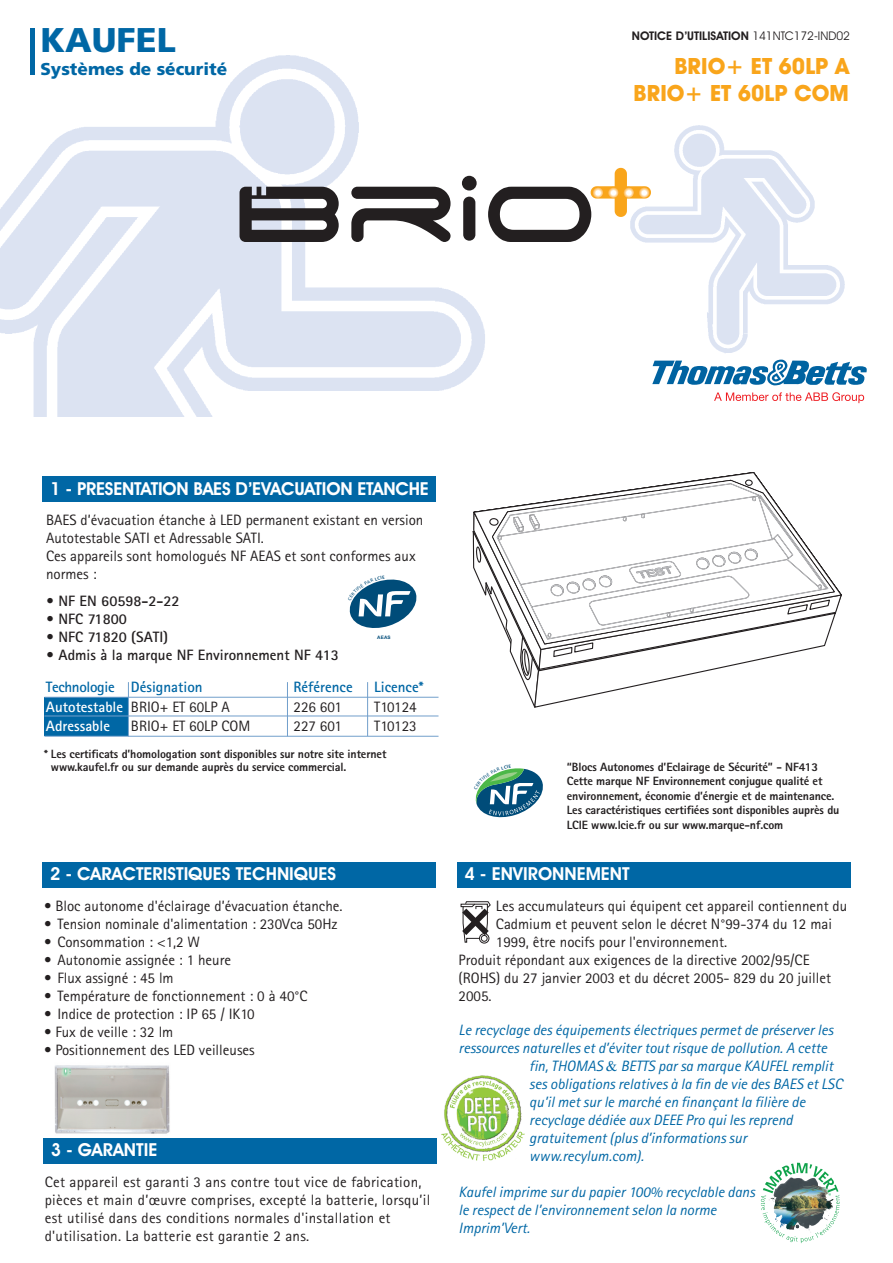
<style>
.page{position:relative;width:893px;height:1263px;background:#fff}
.page>*{position:absolute;margin:0;border:0;box-sizing:border-box;transform-origin:0 0}
.t1{font:900 34.35px "Frutiger LT Std";color:#0067a5}
.t2{font:700 22.5px/27px "Avant Garde IT Cby BT";color:#f9a51b;text-align:right}
.t3{font:600 18px "Avant Garde IT Cby BT";color:#fff}
.t4{font:900 17.1px "Frutiger LT Std";color:#0067a5}
.t5{font:15px/18px "Rotis Sans Serif";color:#231f20}
.t6{font:italic 15px/18px "Rotis Sans Serif";color:#0067a5}
.t7{font:15px/18px "Rotis Sans Serif";letter-spacing:.02em;color:#231f20}
.t8{font:700 15px "Rotis Sans Serif";color:#231f20}
.t9{font:700 15px "Rotis Sans Serif";color:#0067a5}
.t10{font:700 15px "Rotis Sans Serif";color:#fff}
.t11{font:800 12px/14.4px "Rotis Sans Serif";letter-spacing:-.01em;color:#231f20}
.t12{font:600 12px "Avant Garde IT Cby BT";color:#231f20}
.t13{font:700 4.65px "Arial";color:#004c79}
.s1{font-weight:400}
.s2{font-weight:400;color:#231f20}
.s3{font-family:"Times";font-style:normal}
</style>
<div class="page">
<img style="left:0;top:56px;width:485px;height:361px">
<img style="left:620px;top:125px;width:225px;height:235px">
<svg style="left:240px;top:168px;width:411px;height:74px"></svg>
<div style="left:43px;top:476px;width:393px;height:26px;background:#0067a5"></div>
<div style="left:44px;top:697px;width:84px;height:39px;background:#0067a5"></div>
<hr style="left:128px;top:682px;width:1px;height:54px;background:#719fcb">
<hr style="left:287px;top:682px;width:1px;height:54px;background:#719fcb">
<hr style="left:367px;top:682px;width:1px;height:54px;background:#719fcb">
<hr style="left:44px;top:697px;width:394px;height:1px;background:#719fcb">
<hr style="left:44px;top:716px;width:394px;height:1px;background:#719fcb">
<hr style="left:44px;top:736px;width:394px;height:1px;background:#719fcb">
<div style="left:43px;top:862px;width:393px;height:26px;background:#0067a5"></div>
<div style="left:43px;top:1138px;width:394px;height:26px;background:#0067a5"></div>
<div style="left:457px;top:862px;width:393px;height:26px;background:#0067a5"></div>
<svg style="left:472px;top:509px;width:370px;height:199px"></svg>
<svg style="left:493px;top:508px;width:340px;height:135px"></svg>
<svg style="left:497px;top:481px;width:336px;height:159px"></svg>
<svg style="left:460px;top:901px;width:31px;height:42px"></svg>
<img style="left:54px;top:1065px;width:116px;height:69px">
<hr style="left:31px;top:28px;width:4px;height:46px;background:#0067a5">
<svg style="left:652px;top:360px;width:215px;height:25px"></svg>
<svg style="left:714px;top:392px;width:150px;height:11px"></svg>
<img style="left:441px;top:1075px;width:84px;height:86px">
<img style="left:761px;top:1163px;width:79px;height:80px">
<svg style="left:349px;top:579px;width:68px;height:49px"></svg>
<svg style="left:475px;top:768px;width:68px;height:50px"></svg>
<h1 class="t1" style="left:40px;top:26px;width:137px">KAUFEL</h1>
<p class="t4" style="left:40px;top:62px;width:188px">Systèmes de sécurité</p>
<p class="t12" style="left:632px;top:31px;width:219px">NOTICE D’UTILISATION <span class="s1">141NTC172-IND02</span></p>
<h2 class="t2" style="left:634px;top:55px;width:217px">BRIO+ ET 60LP A<br>BRIO+ ET 60LP COM</h2>
<p class="t3" style="left:50px;top:482px;width:380px">1 - PRESENTATION BAES D’EVACUATION ETANCHE</p>
<p class="t5" style="left:46px;top:512px;width:379px">BAES d’évacuation étanche à LED permanent existant en version Autotestable SATI et Adressable SATI.<br>Ces appareils sont homologués NF AEAS et sont conformes aux normes :</p>
<p class="t8" style="left:46px;top:595px;width:135px">• NF EN 60598-2-22</p>
<p class="t8" style="left:46px;top:613px;width:82px">• NFC 71800</p>
<p class="t8" style="left:46px;top:631px;width:124px">• NFC 71820 (SATI)</p>
<p class="t8" style="left:46px;top:649px;width:294px">• Admis à la marque NF Environnement NF 413</p>
<p class="t13" style="left:377px;top:634px;width:15px">AEAS</p>
<p class="t9" style="left:46px;top:682px;width:158px">Technologie Désignation</p>
<p class="t9" style="left:294px;top:682px;width:61px">Référence</p>
<p class="t9" style="left:374px;top:682px;width:51px">Licence*</p>
<p class="t10" style="left:46px;top:701px;width:185px">Autotestable <span class="s2">BRIO+ ET 60LP A</span></p>
<p class="t5" style="left:294px;top:699px;width:50px">226 601</p>
<p class="t5" style="left:374px;top:699px;width:44px">T10124</p>
<p class="t10" style="left:46px;top:721px;width:66px">Adressable</p>
<p class="t5" style="left:131px;top:719px;width:121px">BRIO+ ET 60LP COM</p>
<p class="t5" style="left:294px;top:719px;width:50px">227 601</p>
<p class="t5" style="left:374px;top:719px;width:44px">T10123</p>
<p class="t11" style="left:51px;top:748px;width:337px;line-height:13.5px;text-indent:-7px">* Les certificats d’homologation sont disponibles sur notre site internet www.kaufel.fr ou sur demande auprès du service commercial.</p>
<p class="t3" style="left:50px;top:867px;width:288px">2 - CARACTERISTIQUES TECHNIQUES</p>
<p class="t5" style="left:44px;top:898px;width:300px">• Bloc autonome d'éclairage d’évacuation étanche.</p>
<p class="t5" style="left:44px;top:916px;width:295px">• Tension nominale d'alimentation : 230Vca 50Hz</p>
<p class="t5" style="left:44px;top:934px;width:158px">• Consommation : &lt;1,2 W</p>
<p class="t5" style="left:44px;top:952px;width:189px">• Autonomie assignée : 1 heure</p>
<p class="t5" style="left:44px;top:970px;width:131px">• Flux assigné : 45 lm</p>
<p class="t5" style="left:44px;top:988px;width:265px">• Température de fonctionnement : 0 à 40°C</p>
<p class="t5" style="left:44px;top:1006px;width:212px">• Indice de protection : IP 65 / IK10</p>
<p class="t5" style="left:44px;top:1024px;width:131px">• Fux de veille : 32 lm</p>
<p class="t5" style="left:44px;top:1042px;width:212px">• Positionnement des LED veilleuses</p>
<p class="t3" style="left:51px;top:1143px;width:108px">3 - GARANTIE</p>
<p class="t7" style="left:45px;top:1174px;width:387px">Cet appareil est garanti 3 ans contre tout vice de fabrication, pièces et main d’œuvre comprises, excepté la batterie, lorsqu’il est utilisé dans des conditions normales d'installation et d'utilisation. La batterie est garantie 2 ans.</p>
<p class="t11" style="left:567px;top:761px;width:274px">“Blocs Autonomes d’Eclairage de Sécurité” - NF413<br>Cette marque NF Environnement conjugue qualité et environnement, économie d’énergie et de maintenance.<br>Les caractéristiques certifiées sont disponibles auprès du LCIE www.lcie.fr ou sur www.marque-nf.com</p>
<p class="t3" style="left:465px;top:867px;width:167px">4 - ENVIRONNEMENT</p>
<p class="t5" style="left:496px;top:898px;width:353px">Les accumulateurs qui équipent cet appareil contiennent du</p>
<p class="t5" style="left:496px;top:916px;width:337px">Cadmium et peuvent selon le décret N°99-374 du 12 mai</p>
<p class="t5" style="left:496px;top:934px;width:233px">1999, être nocifs pour l'environnement.</p>
<p class="t5" style="left:459px;top:952px;width:352px">Produit répondant aux exigences de la directive 2002/95/CE</p>
<p class="t5" style="left:459px;top:970px;width:374px">(ROHS) du 27 janvier 2003 et du décret 2005- 829 du 20 juillet</p>
<p class="t5" style="left:459px;top:988px;width:35px">2005.</p>
<p class="t6" style="left:459px;top:1022px;width:376px">Le recyclage des équipements électriques permet de préserver les</p>
<p class="t6" style="left:459px;top:1040px;width:370px">ressources naturelles et d’éviter tout risque de pollution. A cette</p>
<p class="t6" style="left:529px;top:1058px;width:305px">fin, THOMAS <span class="s3">&amp;</span> BETTS par sa marque KAUFEL remplit</p>
<p class="t6" style="left:529px;top:1076px;width:315px">ses obligations relatives à la fin de vie des BAES et LSC</p>
<p class="t6" style="left:529px;top:1094px;width:278px">qu’il met sur le marché en finançant la filière de</p>
<p class="t6" style="left:529px;top:1112px;width:265px">recyclage dédiée aux DEEE Pro qui les reprend</p>
<p class="t6" style="left:529px;top:1130px;width:219px">gratuitement (plus d’informations sur</p>
<p class="t6" style="left:529px;top:1148px;width:116px">www.recylum.com).</p>
<p class="t6" style="left:459px;top:1184px;width:298px">Kaufel imprime sur du papier 100% recyclable dans le respect de l’environnement selon la norme<br>Imprim’Vert.</p>
</div>
